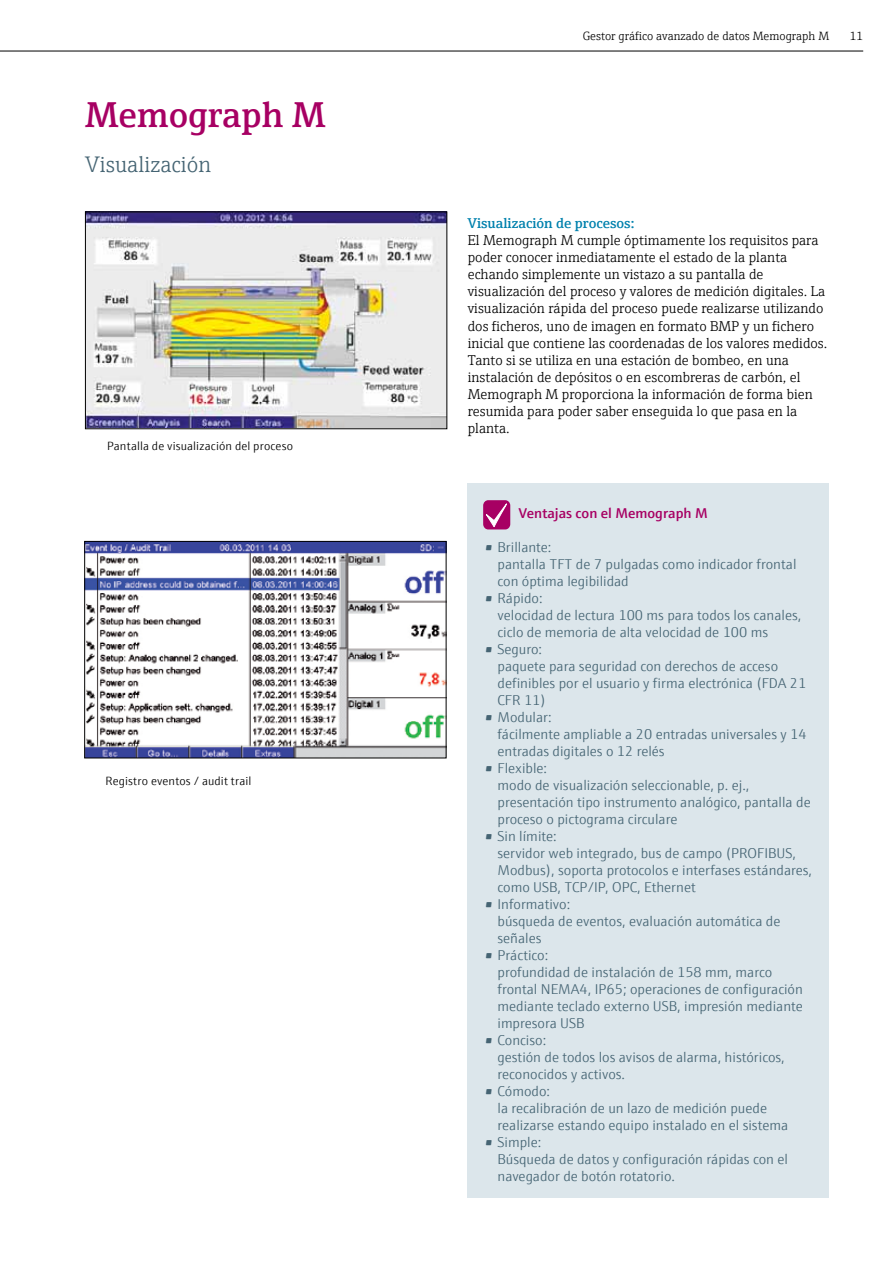
<style>
.page{position:relative;width:893px;height:1263px;background:#fff}
.page>*{position:absolute;margin:0;border:0;box-sizing:border-box;transform-origin:0 0}
.t1{font:600 36px "E+H Serif";color:#a70063}
.t2{font:300 22.5px "E+H Serif";color:#456473}
.t3{font:300 14.25px/17px "E+H Sans";color:#456473}
.t4{font:300 14.25px/17px "E+H Serif";color:#000}
.t5{font:600 14.25px "E+H Serif";color:#0081ad}
.t6{font:600 14.25px "E+H Sans";color:#a70063}
.t7{font:300 12px "E+H Sans";letter-spacing:.01em;color:#000}
.t8{font:300 12px "E+H Serif";color:#000}
</style>
<div class="page">
<img style="left:86px;top:543px;width:358px;height:213px">
<div style="left:84px;top:541px;width:362px;height:217px;border:1px solid #000"></div>
<img style="left:87px;top:213px;width:358px;height:214px">
<div style="left:85px;top:211px;width:362px;height:218px;border:1px solid #000"></div>
<hr style="left:0;top:51px;width:863px;height:1px;background:#000">
<div style="left:468px;top:484px;width:361px;height:714px;background:#dce6eb"></div>
<div style="left:483px;top:500px;width:27px;height:29px;background:#a70063;border-radius:5px"></div>
<svg style="left:486px;top:503px;width:21px;height:25px"></svg>
<h1 class="t1" style="left:85px;top:87px;width:242px">Memograph M</h1>
<h2 class="t2" style="left:85px;top:148px;width:128px">Visualización</h2>
<p class="t7" style="left:107px;top:437px;width:188px">Pantalla de visualización del proceso</p>
<p class="t7" style="left:106px;top:771px;width:147px">Registro eventos / audit trail</p>
<p class="t8" style="left:583px;top:27px;width:248px">Gestor gráfico avanzado de datos Memograph M</p>
<p class="t8" style="left:849px;top:27px;width:15px">11</p>
<p class="t5" style="left:468px;top:213px;width:168px">Visualización de procesos:</p>
<p class="t4" style="left:468px;top:231px;width:361px">El Memograph M cumple óptimamente los requisitos para poder conocer inmediatamente el estado de la planta echando simplemente un vistazo a su pantalla de visualización del proceso y valores de medición digitales. La visualización rápida del proceso puede realizarse utilizando dos ficheros, uno de imagen en formato BMP y un fichero inicial que contiene las coordenadas de los valores medidos.<br>Tanto si se utiliza en una estación de bombeo, en una instalación de depósitos o en escombreras de carbón, el Memograph M proporciona la información de forma bien resumida para poder saber enseguida lo que pasa en la planta.</p>
<p class="t6" style="left:519px;top:502px;width:190px">Ventajas con el Memograph M</p>
<p class="t3" style="left:497px;top:537px;width:300px;text-indent:-13px">• Brillante:<br>pantalla TFT de 7 pulgadas como indicador frontal con óptima legibilidad</p>
<p class="t3" style="left:497px;top:588px;width:305px;text-indent:-13px">• Rápido:<br>velocidad de lectura 100 ms para todos los canales, ciclo de memoria de alta velocidad de 100 ms</p>
<p class="t3" style="left:497px;top:639px;width:310px;text-indent:-13px">• Seguro:<br>paquete para seguridad con derechos de acceso definibles por el usuario y firma electrónica (FDA 21<br>CFR 11)</p>
<p class="t3" style="left:497px;top:707px;width:311px;text-indent:-13px">• Modular:<br>fácilmente ampliable a 20 entradas universales y 14 entradas digitales o 12 relés</p>
<p class="t3" style="left:497px;top:758px;width:315px;text-indent:-13px">• Flexible:<br>modo de visualización seleccionable, p. ej., presentación tipo instrumento analógico, pantalla de proceso o pictograma circulare</p>
<p class="t3" style="left:497px;top:826px;width:316px;text-indent:-13px">• Sin límite:<br>servidor web integrado, bus de campo (PROFIBUS, Modbus), soporta protocolos e interfases estándares, como USB, TCP/IP, OPC, Ethernet</p>
<p class="t3" style="left:497px;top:894px;width:284px;text-indent:-13px">• Informativo:<br>búsqueda de eventos, evaluación automática de señales</p>
<p class="t3" style="left:497px;top:946px;width:307px;text-indent:-13px">• Práctico:<br>profundidad de instalación de 158 mm, marco frontal NEMA4, IP65; operaciones de configuración mediante teclado externo USB, impresión mediante impresora USB</p>
<p class="t3" style="left:497px;top:1031px;width:289px;text-indent:-13px">• Conciso:<br>gestión de todos los avisos de alarma, históricos, reconocidos y activos.</p>
<p class="t3" style="left:497px;top:1082px;width:292px;text-indent:-13px">• Cómodo:<br>la recalibración de un lazo de medición puede realizarse estando equipo instalado en el sistema</p>
<p class="t3" style="left:497px;top:1133px;width:292px;text-indent:-13px">• Simple:<br>Búsqueda de datos y configuración rápidas con el navegador de botón rotatorio.</p>
</div>
